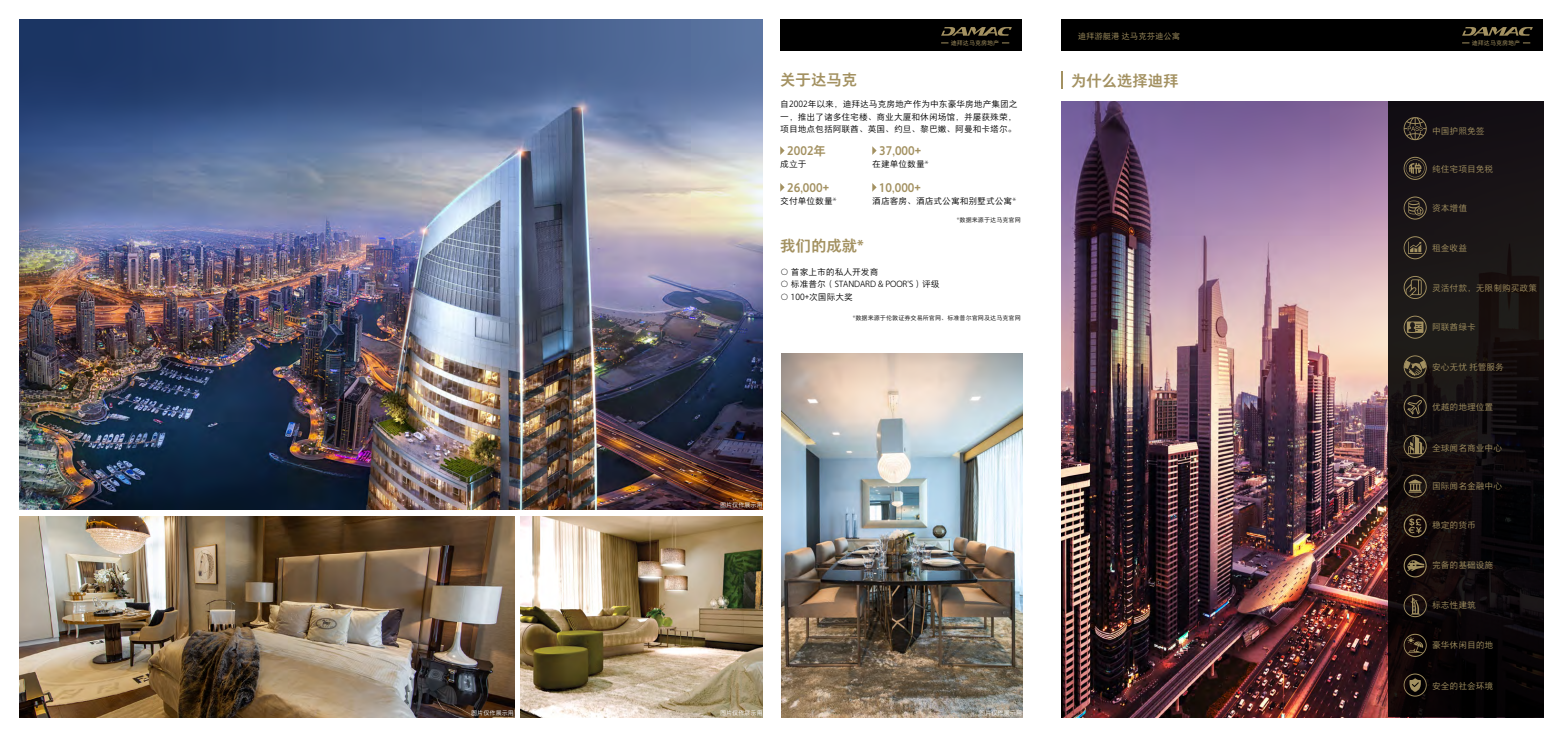
<style>
.page{position:relative;width:1563px;height:737px;background:#fff}
.page>*{position:absolute;margin:0;border:0;box-sizing:border-box;transform-origin:0 0}
.t1{font:15.4px "FZYOUHS 511 M GB1 0";color:#a39161}
.t2{font:12.25px "FZYOUHS 511 M GB1 0";color:#a39161}
.t3{font:8.75px/12.2px "FZYOUHS 506 L GB1 0";color:#000}
.t4{font:8.75px "FZYOUHS 506 L GB1 0";color:#a39161}
.t5{font:8.4px "FZYOUHS 506 L GB1 0";color:#a39161}
.t6{font:6.12px "FZYOUHS 506 L GB1 0";color:#000}
.t7{font:6.12px "FZYOUHS 506 L GB1 0";color:#fff}
.t8{font:6.04px "FZYOUHS 508 R GB1 0";color:#a39161}
</style>
<div class="page">
<img style="left:20px;top:20px;width:743px;height:489px">
<img style="left:20px;top:516px;width:494px;height:201px">
<img style="left:521px;top:516px;width:242px;height:201px">
<img style="left:781px;top:353px;width:241px;height:364px">
<div style="left:780px;top:20px;width:242px;height:31px;background:#000"></div>
<div style="left:1062px;top:20px;width:481px;height:31px;background:#000"></div>
<svg style="left:1462px;top:27px;width:70px;height:9px"></svg>
<svg style="left:941px;top:27px;width:71px;height:9px"></svg>
<img style="left:1062px;top:102px;width:326px;height:615px">
<svg style="left:1388px;top:102px;width:155px;height:615px;background:#120d0e"></svg>
<svg style="left:1062px;top:72px;width:1px;height:17px"></svg>
<svg style="left:1403px;top:117px;width:23px;height:23px"></svg>
<svg style="left:1403px;top:157px;width:23px;height:23px"></svg>
<svg style="left:1403px;top:395px;width:23px;height:23px"></svg>
<svg style="left:1403px;top:236px;width:23px;height:23px"></svg>
<svg style="left:1403px;top:276px;width:23px;height:23px"></svg>
<svg style="left:1403px;top:316px;width:23px;height:23px"></svg>
<svg style="left:1403px;top:355px;width:23px;height:23px"></svg>
<svg style="left:1403px;top:435px;width:23px;height:23px"></svg>
<svg style="left:1403px;top:673px;width:23px;height:23px"></svg>
<svg style="left:1403px;top:514px;width:23px;height:23px"></svg>
<svg style="left:1403px;top:554px;width:23px;height:23px"></svg>
<svg style="left:1403px;top:594px;width:23px;height:23px"></svg>
<svg style="left:1403px;top:634px;width:23px;height:23px"></svg>
<svg style="left:1403px;top:474px;width:23px;height:23px"></svg>
<svg style="left:1403px;top:196px;width:23px;height:23px"></svg>
<svg style="left:780px;top:146px;width:4px;height:9px"></svg>
<svg style="left:780px;top:183px;width:4px;height:9px"></svg>
<svg style="left:872px;top:146px;width:4px;height:9px"></svg>
<svg style="left:872px;top:183px;width:4px;height:9px"></svg>
<p class="t7" style="left:720px;top:501px;width:44px">图片仅作展示用</p>
<p class="t7" style="left:471px;top:709px;width:44px">图片仅作展示用</p>
<p class="t7" style="left:720px;top:709px;width:44px">图片仅作展示用</p>
<p class="t5" style="left:1077px;top:31px;width:104px">迪拜游艇港 达马克芬迪公寓</p>
<p class="t8" style="left:951px;top:40px;width:50px">迪拜达马克房地产</p>
<p class="t8" style="left:1471px;top:40px;width:50px">迪拜达马克房地产</p>
<h1 class="t1" style="left:1071px;top:72px;width:109px">为什么选择迪拜</h1>
<p class="t4" style="left:1432px;top:126px;width:54px">中国护照免签</p>
<p class="t4" style="left:1432px;top:164px;width:63px">纯住宅项目免税</p>
<p class="t4" style="left:1432px;top:203px;width:36px">资本增值</p>
<p class="t4" style="left:1432px;top:243px;width:36px">租金收益</p>
<p class="t4" style="left:1432px;top:283px;width:106px">灵活付款，无限制购买政策</p>
<p class="t4" style="left:1432px;top:322px;width:45px">阿联酋绿卡</p>
<p class="t4" style="left:1432px;top:362px;width:73px">安心无忧 托管服务</p>
<p class="t4" style="left:1432px;top:402px;width:63px">优越的地理位置</p>
<p class="t4" style="left:1432px;top:443px;width:71px">全球闻名商业中心</p>
<p class="t4" style="left:1432px;top:481px;width:71px">国际闻名金融中心</p>
<p class="t4" style="left:1432px;top:520px;width:45px">稳定的货币</p>
<p class="t4" style="left:1432px;top:560px;width:63px">完备的基础设施</p>
<p class="t4" style="left:1432px;top:600px;width:45px">标志性建筑</p>
<p class="t4" style="left:1432px;top:640px;width:63px">豪华休闲目的地</p>
<p class="t4" style="left:1432px;top:681px;width:63px">安全的社会环境</p>
<h1 class="t1" style="left:780px;top:71px;width:78px">关于达马克</h1>
<p class="t3" style="left:780px;top:98px;width:239px">自2002年以来，迪拜达马克房地产作为中东豪华房地产集团之一，推出了诸多住宅楼、商业大厦和休闲场馆，并屡获殊荣，项目地点包括阿联酋、英国、约旦、黎巴嫩、阿曼和卡塔尔。</p>
<h2 class="t2" style="left:787px;top:144px;width:40px">2002年</h2>
<p class="t3" style="left:780px;top:158px;width:28px">成立于</p>
<h2 class="t2" style="left:787px;top:181px;width:43px">26,000+</h2>
<p class="t3" style="left:780px;top:195px;width:58px">交付单位数量*</p>
<h2 class="t2" style="left:879px;top:144px;width:43px">37,000+</h2>
<p class="t3" style="left:872px;top:158px;width:58px">在建单位数量*</p>
<h2 class="t2" style="left:879px;top:181px;width:43px">10,000+</h2>
<p class="t3" style="left:872px;top:195px;width:145px">酒店客房、酒店式公寓和别墅式公寓*</p>
<p class="t6" style="left:957px;top:216px;width:65px">*数据来源于达马克官网</p>
<h1 class="t1" style="left:780px;top:237px;width:85px">我们的成就*</h1>
<p class="t3" style="left:780px;top:266px;width:100px">○ 首家上市的私人开发商</p>
<p class="t3" style="left:780px;top:278px;width:161px">○ 标准普尔（STANDARD &amp; POOR'S）评级</p>
<p class="t3" style="left:780px;top:290px;width:74px">○ 100+次国际大奖</p>
<p class="t6" style="left:853px;top:314px;width:169px">*数据来源于伦敦证券交易所官网、标准普尔官网及达马克官网</p>
<p class="t7" style="left:979px;top:709px;width:44px">图片仅作展示用</p>
</div>
